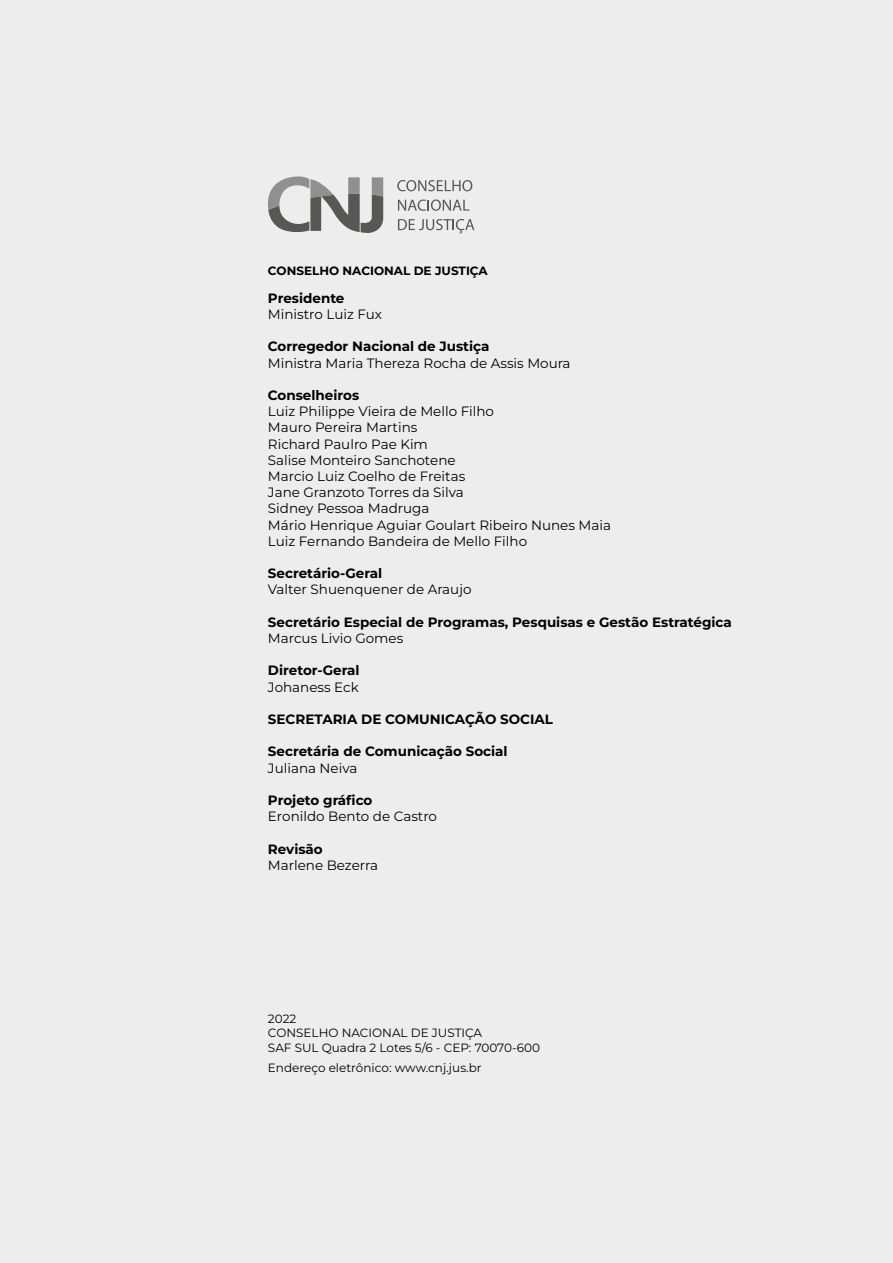
<style>
.page{position:relative;width:893px;height:1263px;background:#ededed}
.page>*{position:absolute;margin:0;border:0;box-sizing:border-box;transform-origin:0 0}
.t1{font:13.5px/16.2px "Montserrat";color:#000}
.t2{font:700 13.5px "Montserrat";color:#000}
.t3{font:12px/14.4px "Montserrat";color:#000}
.t4{font:700 12px "Montserrat";color:#000}
</style>
<div class="page">
<svg style="left:397px;top:180px;width:75px;height:11px"></svg>
<svg style="left:398px;top:199px;width:71px;height:12px"></svg>
<svg style="left:398px;top:219px;width:76px;height:14px"></svg>
<svg style="left:268px;top:176px;width:115px;height:57px"></svg>
<p class="t4" style="left:268px;top:262px;width:221px">CONSELHO NACIONAL DE JUSTIÇA</p>
<p class="t2" style="left:268px;top:289px;width:78px">Presidente</p>
<p class="t1" style="left:268px;top:306px;width:116px">Ministro Luiz Fux</p>
<p class="t2" style="left:268px;top:338px;width:223px">Corregedor Nacional de Justiça</p>
<p class="t1" style="left:268px;top:354px;width:304px">Ministra Maria Thereza Rocha de Assis Moura</p>
<p class="t2" style="left:268px;top:386px;width:93px">Conselheiros</p>
<p class="t1" style="left:268px;top:403px;width:345px">Luiz Philippe Vieira de Mello Filho<br>Mauro Pereira Martins<br>Richard Paulro Pae Kim<br>Salise Monteiro Sanchotene<br>Marcio Luiz Coelho de Freitas<br>Jane Granzoto Torres da Silva<br>Sidney Pessoa Madruga<br>Mário Henrique Aguiar Goulart Ribeiro Nunes Maia<br>Luiz Fernando Bandeira de Mello Filho</p>
<p class="t2" style="left:268px;top:564px;width:116px">Secretário-Geral</p>
<p class="t1" style="left:268px;top:581px;width:205px">Valter Shuenquener de Araujo</p>
<p class="t2" style="left:268px;top:613px;width:465px">Secretário Especial de Programas, Pesquisas e Gestão Estratégica</p>
<p class="t1" style="left:268px;top:630px;width:137px">Marcus Livio Gomes</p>
<p class="t2" style="left:268px;top:662px;width:93px">Diretor-Geral</p>
<p class="t1" style="left:268px;top:678px;width:92px">Johaness Eck</p>
<p class="t2" style="left:268px;top:710px;width:287px">SECRETARIA DE COMUNICAÇÃO SOCIAL</p>
<p class="t2" style="left:268px;top:743px;width:241px">Secretária de Comunicação Social</p>
<p class="t1" style="left:268px;top:759px;width:91px">Juliana Neiva</p>
<p class="t2" style="left:268px;top:791px;width:106px">Projeto gráfico</p>
<p class="t1" style="left:268px;top:808px;width:171px">Eronildo Bento de Castro</p>
<p class="t2" style="left:268px;top:840px;width:56px">Revisão</p>
<p class="t1" style="left:268px;top:857px;width:112px">Marlene Bezerra</p>
<p class="t3" style="left:268px;top:1011px;width:274px">2022<br>CONSELHO NACIONAL DE JUSTIÇA<br>SAF SUL Quadra 2 Lotes 5/6 - CEP: 70070-600</p>
<p class="t3" style="left:268px;top:1060px;width:215px">Endereço eletrônico: www.cnj.jus.br</p>
</div>
